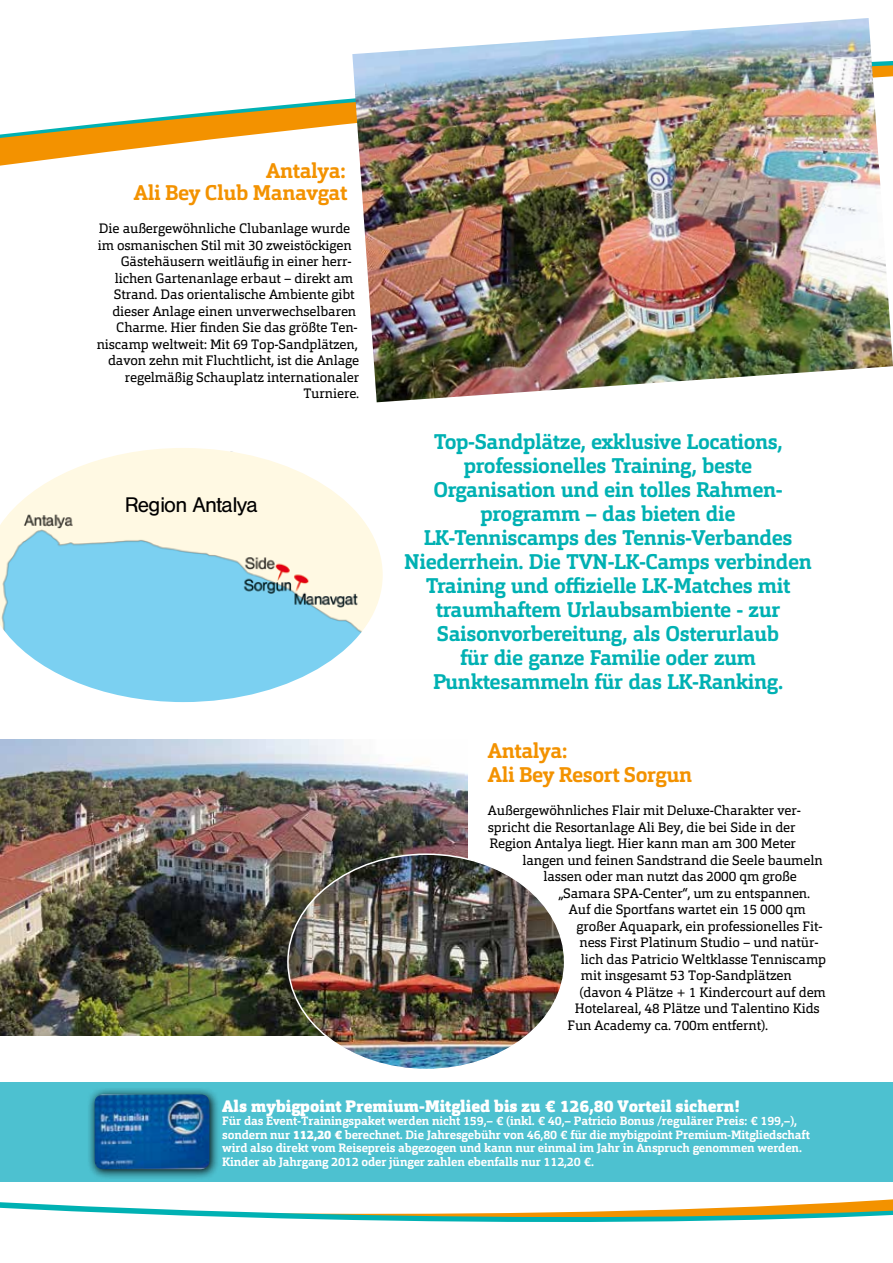
<style>
.page{position:relative;width:893px;height:1263px;background:#fff}
.page>*{position:absolute;margin:0;border:0;box-sizing:border-box;transform-origin:0 0}
.t1{font:700 21px/24px "Orgon Slab";letter-spacing:-.02em;color:#00b1b3;text-align:center}
.t2{font:700 21px/24px "Orgon Slab";letter-spacing:-.02em;color:#f39200}
.t3{font:21px "Hel Reg";color:#000}
.t4{font:900 16.5px "Orgon Slab";color:#fff}
.t5{font:13.5px "Orgon Slab";letter-spacing:-.01em;color:#000}
.t6{font:700 12px/13.5px "Orgon Slab";letter-spacing:-.01em;color:#fff}
.s1{font-weight:900}
</style>
<div class="page">
<div style="left:0;top:1082px;width:893px;height:99px;background:#4dc1d0"></div>
<svg style="left:0;top:141px;width:197px;height:25px"></svg>
<svg style="left:0;top:98px;width:352px;height:38px"></svg>
<img style="left:352px;top:18px;width:541px;height:384px">
<div style="left:87px;top:1087px;width:133px;height:93px;background:#000;opacity:.95"></div>
<img style="left:95px;top:1094px;width:114px;height:15px">
<img style="left:0;top:739px;width:468px;height:297px">
<img style="left:288px;top:854px;width:274px;height:213px">
<img style="left:87px;top:1109px;width:133px;height:26px">
<svg style="left:87px;top:1135px;width:133px;height:5px"></svg>
<svg style="left:0;top:1140px;width:893px;height:82px"></svg>
<img style="left:0;top:448px;width:383px;height:254px">
<h1 class="t2" style="left:134px;top:159px;width:215px;line-height:22.5px;text-align:right">Antalya:<br>Ali Bey Club Manavgat</h1>
<p class="t5" style="left:99px;top:220px;width:253px">Die außergewöhnliche Clubanlage wurde</p>
<p class="t5" style="left:98px;top:236px;width:255px">im osmanischen Stil mit 30 zweistöckigen</p>
<p class="t5" style="left:121px;top:253px;width:233px">Gästehäusern weitläufig in einer herr-</p>
<p class="t5" style="left:115px;top:269px;width:240px">lichen Gartenanlage erbaut – direkt am</p>
<p class="t5" style="left:114px;top:286px;width:243px">Strand. Das orientalische Ambiente gibt</p>
<p class="t5" style="left:112px;top:302px;width:245px">dieser Anlage einen unverwechselbaren</p>
<p class="t5" style="left:116px;top:319px;width:243px">Charme. Hier finden Sie das größte Ten-</p>
<p class="t5" style="left:97px;top:335px;width:263px">niscamp weltweit: Mit 69 Top-Sandplätzen,</p>
<p class="t5" style="left:108px;top:352px;width:253px">davon zehn mit Fluchtlicht, ist die Anlage</p>
<p class="t5" style="left:125px;top:368px;width:236px">regelmäßig Schauplatz internationaler</p>
<p class="t5" style="left:303px;top:385px;width:57px">Turniere.</p>
<h1 class="t3" style="left:126px;top:493px;width:134px">Region Antalya</h1>
<p class="t1" style="left:404px;top:429px;width:409px">Top-Sandplätze, exklusive Locations, professionelles Training, beste Organisation und ein tolles Rahmen&shy;programm – das bieten die LK-Tenniscamps des Tennis-Verbandes Niederrhein. Die TVN-LK-Camps verbinden Training und offizielle LK-Matches mit traumhaftem Urlaubsambiente - zur Saisonvorbereitung, als Osterurlaub<br>für die ganze Familie oder zum Punktesammeln für das LK-Ranking.</p>
<h1 class="t2" style="left:488px;top:739px;width:206px">Antalya:<br>Ali Bey Resort Sorgun</h1>
<p class="t5" style="left:488px;top:802px;width:314px">Außergewöhnliches Flair mit Deluxe-Charakter ver-</p>
<p class="t5" style="left:488px;top:818px;width:309px">spricht die Resortanlage Ali Bey, die bei Side in der</p>
<p class="t5" style="left:489px;top:835px;width:308px">Region Antalya liegt. Hier kann man am 300 Meter</p>
<p class="t5" style="left:522px;top:851px;width:302px">langen und feinen Sandstrand die Seele baumeln</p>
<p class="t5" style="left:543px;top:868px;width:255px">lassen oder man nutzt das 2000 qm große</p>
<p class="t5" style="left:558px;top:884px;width:253px">„Samara SPA-Center“, um zu entspannen.</p>
<p class="t5" style="left:569px;top:901px;width:239px">Auf die Sportfans wartet ein 15 000 qm</p>
<p class="t5" style="left:576px;top:917px;width:248px">großer Aquapark, ein professionelles Fit-</p>
<p class="t5" style="left:579px;top:934px;width:241px">ness First Platinum Studio – und natür-</p>
<p class="t5" style="left:581px;top:950px;width:247px">lich das Patricio Weltklasse Tenniscamp</p>
<p class="t5" style="left:581px;top:967px;width:212px">mit insgesamt 53 Top-Sandplätzen</p>
<p class="t5" style="left:579px;top:983px;width:248px">(davon 4 Plätze + 1 Kindercourt auf dem</p>
<p class="t5" style="left:575px;top:1000px;width:246px">Hotelareal, 48 Plätze und Talentino Kids</p>
<p class="t5" style="left:567px;top:1016px;width:202px">Fun Academy ca. 700m entfernt).</p>
<p class="t4" style="left:222px;top:1095px;width:519px">Als mybigpoint Premium-Mitglied bis zu € 126,80 Vorteil sichern!</p>
<p class="t6" style="left:222px;top:1114px;width:589px">Für das Event-Trainingspaket werden nicht 159,– € (inkl. € 40,– Patricio Bonus /regulärer Preis: € 199,–), sondern nur <span class="s1">112,20 €</span> berechnet. Die Jahresgebühr von 46,80 € für die mybigpoint Premium-Mitgliedschaft wird also direkt vom Reisepreis abgezogen und kann nur einmal im Jahr in Anspruch genommen werden.<br>Kinder ab Jahrgang 2012 oder jünger zahlen ebenfalls nur 112,20 €.</p>
</div>
